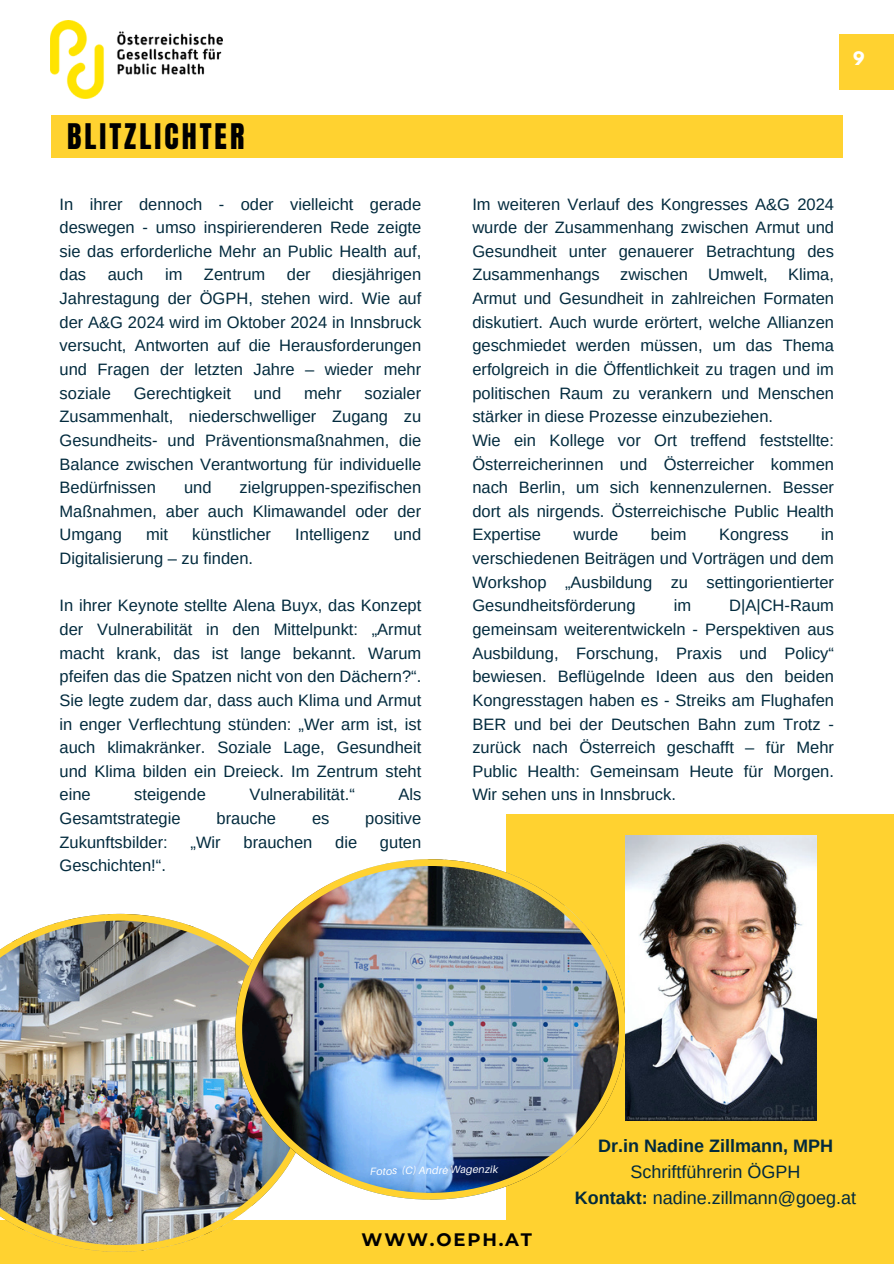
<style>
.page{position:relative;width:894px;height:1264px;background:#fff}
.page>*{position:absolute;margin:0;border:0;box-sizing:border-box;transform-origin:0 0}
.t1{font:30px "Anton";letter-spacing:.1em;color:#000}
.t2{font:18px/25.8px "Arimo";color:#022a3d;text-align:center}
.t3{font:700 18px "Montserrat";letter-spacing:.1em;color:#000}
.t4{font:16.5px/23.7px "Arimo";color:#022a3d;text-align:justify}
.t5{font:700 16.5px "League Spartan";color:#fff}
.t6{font:italic 10.5px "Aileron";color:#fff}
.s1{font-weight:700}
</style>
<div class="page">
<div style="left:51px;top:116px;width:791px;height:42px;background:#ffd230"></div>
<div style="left:0;top:1219px;width:893px;height:44px;background:#ffd230"></div>
<img style="left:51px;top:21px;width:171px;height:77px">
<div style="left:839px;top:34px;width:54px;height:55px;background:#ffd230"></div>
<img style="left:0;top:913px;width:312px;height:338px">
<div style="left:505px;top:813px;width:388px;height:417px;background:#ffd230"></div>
<img style="left:235px;top:859px;width:390px;height:340px">
<img style="left:625px;top:835px;width:190px;height:285px">
<p class="t1" style="left:67px;top:115px;width:179px">BLITZLICHTER</p>
<h3 class="t4" style="left:60px;top:192px;width:363px">In ihrer dennoch - oder vielleicht gerade deswegen - umso inspirierenderen Rede zeigte sie das erforderliche Mehr an Public Health auf, das</h3>
<h3 class="t4" style="left:60px;top:263px;width:363px;text-indent:272px">diesjährigen Jahrestagung der ÖGPH, stehen wird. Wie auf der A&amp;G 2024 wird im Oktober 2024 in Innsbruck versucht, Antworten auf die Herausforderungen und Fragen der letzten Jahre – wieder mehr soziale</h3>
<h3 class="t4" style="left:108px;top:263px;width:37px">auch</h3>
<h3 class="t4" style="left:165px;top:263px;width:19px">im</h3>
<h3 class="t4" style="left:204px;top:263px;width:63px">Zentrum</h3>
<h3 class="t4" style="left:287px;top:263px;width:25px">der</h3>
<h3 class="t4" style="left:60px;top:381px;width:363px;text-indent:305px">sozialer Zusammenhalt, niederschwelliger Zugang zu Gesundheits- und Präventionsmaßnahmen, die Balance zwischen Verantwortung für individuelle Bedürfnissen</h3>
<h3 class="t4" style="left:134px;top:381px;width:99px">Gerechtigkeit</h3>
<h3 class="t4" style="left:254px;top:381px;width:29px">und</h3>
<h3 class="t4" style="left:304px;top:381px;width:39px">mehr</h3>
<h3 class="t4" style="left:60px;top:475px;width:363px;text-indent:180px">zielgruppen-spezifischen Maßnahmen, aber auch Klimawandel oder der Umgang</h3>
<h3 class="t4" style="left:184px;top:475px;width:29px">und</h3>
<h3 class="t4" style="left:146px;top:523px;width:23px">mit</h3>
<h3 class="t4" style="left:192px;top:523px;width:80px">künstlicher</h3>
<h3 class="t4" style="left:295px;top:523px;width:76px">Intelligenz</h3>
<h3 class="t4" style="left:393px;top:523px;width:29px">und</h3>
<h3 class="t4" style="left:60px;top:546px;width:195px">Digitalisierung – zu finden.</h3>
<h3 class="t4" style="left:60px;top:593px;width:363px">In ihrer Keynote stellte Alena Buyx, das Konzept der Vulnerabilität in den Mittelpunkt: „Armut macht krank, das ist lange bekannt. Warum pfeifen das die Spatzen nicht von den Dächern?“.<br>Sie legte zudem dar, dass auch Klima und Armut in enger Verflechtung stünden: „Wer arm ist, ist auch klimakränker. Soziale Lage, Gesundheit und Klima bilden ein Dreieck. Im Zentrum steht eine</h3>
<h3 class="t4" style="left:134px;top:782px;width:73px">steigende</h3>
<h3 class="t4" style="left:249px;top:782px;width:107px">Vulnerabilität.“</h3>
<h3 class="t4" style="left:398px;top:782px;width:24px">Als</h3>
<h3 class="t4" style="left:60px;top:806px;width:122px">Gesamtstrategie</h3>
<h3 class="t4" style="left:216px;top:806px;width:61px">brauche</h3>
<h3 class="t4" style="left:312px;top:806px;width:19px">es</h3>
<h3 class="t4" style="left:365px;top:806px;width:57px">positive</h3>
<h3 class="t4" style="left:60px;top:830px;width:110px">Zukunftsbilder:</h3>
<h3 class="t4" style="left:190px;top:830px;width:32px">„Wir</h3>
<h3 class="t4" style="left:243px;top:830px;width:70px">brauchen</h3>
<h3 class="t4" style="left:335px;top:830px;width:24px">die</h3>
<h3 class="t4" style="left:380px;top:830px;width:43px">guten</h3>
<h3 class="t4" style="left:60px;top:853px;width:108px">Geschichten!“.</h3>
<h1 class="t5" style="left:852px;top:51px;width:13px">9</h1>
<h3 class="t4" style="left:472px;top:192px;width:363px;text-align:left">Im weiteren Verlauf des Kongresses A&amp;G 2024 wurde der Zusammenhang zwischen Armut und Gesundheit unter genauerer Betrachtung des Zusammenhangs zwischen Umwelt, Klima, Armut und Gesundheit in zahlreichen Formaten diskutiert. Auch wurde erörtert, welche Allianzen geschmiedet werden müssen, um das Thema erfolgreich in die Öffentlichkeit zu tragen und im politischen Raum zu verankern und Menschen stärker in diese Prozesse einzubeziehen.<br>Wie ein Kollege vor Ort treffend feststellte:<br>Österreicherinnen und Österreicher kommen nach Berlin, um sich kennenzulernen. Besser dort als nirgends. Österreichische Public Health Expertise</h3>
<h3 class="t4" style="left:472px;top:523px;width:363px;text-indent:349px">in verschiedenen Beiträgen und Vorträgen und dem Workshop „Ausbildung zu settingorientierter Gesundheitsförderung</h3>
<h3 class="t4" style="left:573px;top:523px;width:46px">wurde</h3>
<h3 class="t4" style="left:650px;top:523px;width:37px">beim</h3>
<h3 class="t4" style="left:718px;top:523px;width:71px">Kongress</h3>
<h3 class="t4" style="left:472px;top:593px;width:363px;text-indent:257px">D|A|CH-Raum gemeinsam weiterentwickeln - Perspektiven aus Ausbildung, Forschung, Praxis und Policy“ bewiesen. Beflügelnde Ideen aus den beiden Kongresstagen haben es - Streiks am Flughafen BER und bei der Deutschen Bahn zum Trotz - zurück nach Österreich geschafft – für Mehr Public Health: Gemeinsam Heute für Morgen.<br>Wir sehen uns in Innsbruck.</h3>
<h3 class="t4" style="left:673px;top:593px;width:19px">im</h3>
<h2 class="t6" style="left:370px;top:1164px;width:130px;rotate:-1deg">Fotos (C) Andrè Wagenzik</h2>
<p class="t3" style="left:361px;top:1228px;width:172px">WWW.OEPH.AT</p>
<p class="t2" style="left:574px;top:1132px;width:283px"><span class="s1">Dr.in Nadine Zillmann, MPH<br></span>Schriftführerin ÖGPH<br><span class="s1">Kontakt:</span> nadine.zillmann@goeg.at</p>
</div>
